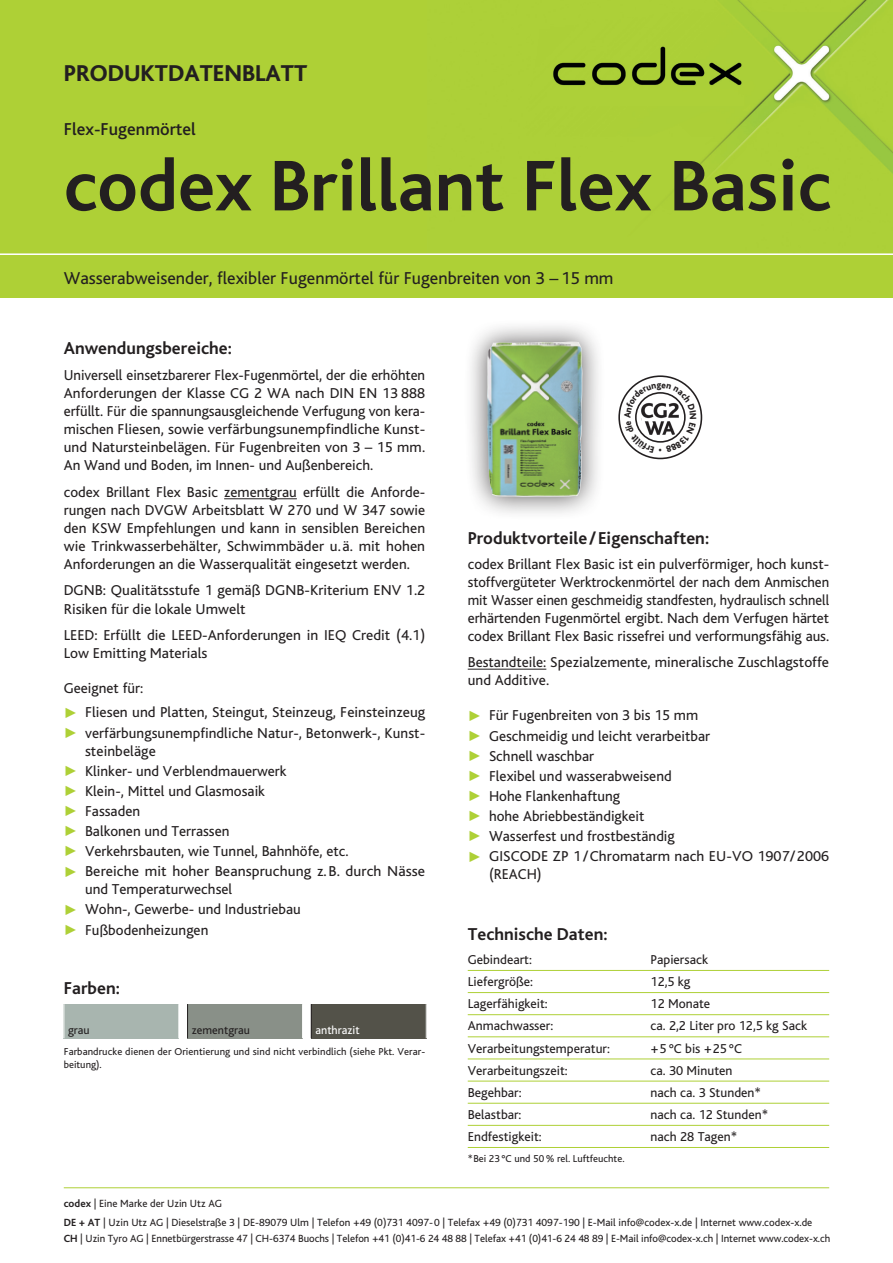
<style>
.page{position:relative;width:893px;height:1263px;background:#fff}
.page>*{position:absolute;margin:0;border:0;box-sizing:border-box;transform-origin:0 0}
.t1{font:700 75px "Bliss";color:#231f20}
.t2{font:800 24px "Bliss";color:#231f20}
.t3{font:700 18px "Bliss";color:#231f20}
.t4{font:18px "Bliss";color:#231f20}
.t5{font:500 18px "Bliss";color:#231f20}
.t6{font:15px/18px "Bliss";color:#231f20}
.t7{font:13.5px "Bliss";color:#231f20}
.t8{font:12px "Bliss";color:#231f20}
.t9{font:12px "Bliss";color:#fff}
.t10{font:10.8px/19.6px "Bliss";color:#231f20}
.t11{font:10.5px/12.8px "Bliss";letter-spacing:.005em;color:#231f20}
.s1{color:#aed036}
.s2{font-weight:700}
</style>
<div class="page">
<div style="left:0;top:0;width:893px;height:255px;background:#aed036"></div>
<img style="left:553px;top:0;width:340px;height:177px">
<hr style="left:0;top:253px;width:893px;height:2px;background:#fff">
<hr style="left:64px;top:1187px;width:765px;height:1px;background:#aed036">
<div style="left:0;top:255px;width:893px;height:43px;background:#aed036"></div>
<hr style="left:224px;top:498px;width:73px;height:1px;background:#231f20">
<div style="left:64px;top:1004px;width:115px;height:34px;background:#a8b5af"></div>
<svg style="left:310px;top:1004px;width:1px;height:34px"></svg>
<div style="left:188px;top:1004px;width:115px;height:34px;background:#899088"></div>
<div style="left:311px;top:1004px;width:115px;height:34px;background:#535249"></div>
<hr style="left:64px;top:1004px;width:1px;height:34px;background:#fff">
<hr style="left:302px;top:1004px;width:1px;height:34px;background:#fff">
<hr style="left:187px;top:1004px;width:1px;height:34px;background:#231f20">
<hr style="left:311px;top:1004px;width:1px;height:34px;background:#231f20">
<hr style="left:468px;top:669px;width:78px;height:1px;background:#231f20">
<hr style="left:468px;top:970px;width:361px;height:1px;background:#aed036">
<hr style="left:468px;top:992px;width:361px;height:1px;background:#aed036">
<hr style="left:468px;top:1014px;width:361px;height:1px;background:#aed036">
<hr style="left:468px;top:1036px;width:361px;height:1px;background:#aed036">
<hr style="left:468px;top:1058px;width:361px;height:1px;background:#aed036">
<hr style="left:468px;top:1081px;width:361px;height:1px;background:#aed036">
<hr style="left:468px;top:1103px;width:361px;height:1px;background:#aed036">
<hr style="left:468px;top:1125px;width:361px;height:1px;background:#aed036">
<hr style="left:468px;top:1147px;width:361px;height:1px;background:#aed036">
<div style="left:463px;top:318px;width:143px;height:203px;background:#231f20;opacity:.75"></div>
<img style="left:487px;top:342px;width:95px;height:155px">
<svg style="left:618px;top:375px;width:85px;height:85px"></svg>
<h2 class="t2" style="left:64px;top:61px;width:245px">PRODUKTDATENBLATT</h2>
<p class="t5" style="left:64px;top:119px;width:134px">Flex-Fugenmörtel</p>
<h1 class="t1" style="left:64px;top:147px;width:769px">codex Brillant Flex Basic</h1>
<p class="t4" style="left:64px;top:268px;width:551px">Wasserabweisender, flexibler Fugenmörtel für Fugenbreiten von 3 – 15 mm</p>
<p class="t3" style="left:64px;top:339px;width:170px">Anwendungsbereiche:</p>
<p class="t6" style="left:64px;top:367px;width:363px;text-align:justify">Universell einsetzbarerer Flex-Fugenmörtel, der die erhöhten Anforderungen der Klasse CG 2 WA nach DIN EN 13 888 erfüllt. Für die spannungsausgleichende Verfugung von kera&shy;mischen Fliesen, sowie verfärbungsunempfindliche Kunst&shy;und Natursteinbelägen. Für Fugenbreiten von 3 – 15 mm.<br>An Wand und Boden, im Innen- und Außenbereich.</p>
<p class="t6" style="left:64px;top:483px;width:363px;text-align:justify">codex Brillant Flex Basic zementgrau erfüllt die Anforde&shy;rungen nach DVGW Arbeitsblatt W 270 und W 347 sowie den KSW Empfehlungen und kann in sensiblen Bereichen wie Trinkwasserbehälter, Schwimmbäder u.ä. mit hohen Anforderungen an die Wasserqualität eingesetzt werden.</p>
<p class="t6" style="left:64px;top:582px;width:363px">DGNB: Qualitätsstufe 1 gemäß DGNB-Kriterium ENV 1.2<br>Risiken für die lokale Umwelt</p>
<p class="t6" style="left:64px;top:626px;width:363px">LEED: Erfüllt die LEED-Anforderungen in IEQ Credit (4.1)<br>Low Emitting Materials</p>
<p class="t6" style="left:64px;top:679px;width:81px">Geeignet für:</p>
<p class="t6" style="left:64px;top:704px;width:363px"><span class="s1">✓</span> Fliesen und Platten, Steingut, Steinzeug, Feinsteinzeug</p>
<p class="t6" style="left:85px;top:724px;width:340px;text-indent:-21px"><span class="s1">✓</span> verfärbungsunempfindliche Natur-, Betonwerk-, Kunst&shy;steinbeläge</p>
<p class="t6" style="left:64px;top:762px;width:224px"><span class="s1">✓</span> Klinker- und Verblendmauerwerk</p>
<p class="t6" style="left:64px;top:782px;width:203px"><span class="s1">✓</span> Klein-, Mittel und Glasmosaik</p>
<p class="t6" style="left:64px;top:802px;width:78px"><span class="s1">✓</span> Fassaden</p>
<p class="t6" style="left:64px;top:822px;width:167px"><span class="s1">✓</span> Balkonen und Terrassen</p>
<p class="t6" style="left:64px;top:842px;width:286px"><span class="s1">✓</span> Verkehrsbauten, wie Tunnel, Bahnhöfe, etc.</p>
<p class="t6" style="left:85px;top:863px;width:342px;text-indent:-21px"><span class="s1">✓</span> Bereiche mit hoher Beanspruchung z.B. durch Nässe und Temperaturwechsel</p>
<p class="t6" style="left:64px;top:901px;width:239px"><span class="s1">✓</span> Wohn-, Gewerbe- und Industriebau</p>
<p class="t6" style="left:64px;top:921px;width:146px"><span class="s1">✓</span> Fußbodenheizungen</p>
<p class="t3" style="left:64px;top:979px;width:58px">Farben:</p>
<p class="t8" style="left:68px;top:1024px;width:23px">grau</p>
<p class="t8" style="left:192px;top:1024px;width:60px">zementgrau</p>
<p class="t9" style="left:315px;top:1024px;width:46px">anthrazit</p>
<p class="t11" style="left:64px;top:1046px;width:363px">Farbandrucke dienen der Orientierung und sind nicht verbindlich (siehe Pkt. Verar&shy;beitung).</p>
<p class="t3" style="left:468px;top:529px;width:243px">Produktvorteile/Eigenschaften:</p>
<p class="t6" style="left:468px;top:555px;width:363px;text-align:justify">codex Brillant Flex Basic ist ein pulverförmiger, hoch kunst&shy;stoffvergüteter Werktrockenmörtel der nach dem Anmischen mit Wasser einen geschmeidig standfesten, hydraulisch schnell erhärtenden Fugenmörtel ergibt. Nach dem Verfugen härtet codex Brillant Flex Basic rissefrei und verformungsfähig aus.</p>
<p class="t6" style="left:468px;top:654px;width:363px">Bestandteile: Spezialzemente, mineralische Zuschlagstoffe und Additive.</p>
<p class="t6" style="left:468px;top:707px;width:232px"><span class="s1">✓</span> Für Fugenbreiten von 3 bis 15 mm</p>
<p class="t6" style="left:468px;top:727px;width:244px"><span class="s1">✓</span> Geschmeidig und leicht verarbeitbar</p>
<p class="t6" style="left:468px;top:747px;width:128px"><span class="s1">✓</span> Schnell waschbar</p>
<p class="t6" style="left:468px;top:767px;width:206px"><span class="s1">✓</span> Flexibel und wasserabweisend</p>
<p class="t6" style="left:468px;top:787px;width:154px"><span class="s1">✓</span> Hohe Flankenhaftung</p>
<p class="t6" style="left:468px;top:807px;width:178px"><span class="s1">✓</span> hohe Abriebbeständigkeit</p>
<p class="t6" style="left:468px;top:827px;width:209px"><span class="s1">✓</span> Wasserfest und frostbeständig</p>
<p class="t6" style="left:489px;top:848px;width:342px;text-indent:-21px"><span class="s1">✓</span> GISCODE ZP 1/Chromatarm nach EU-VO 1907/2006 (REACH)</p>
<p class="t3" style="left:468px;top:924px;width:141px">Technische Daten:</p>
<p class="t7" style="left:468px;top:952px;width:66px">Gebindeart:</p>
<p class="t7" style="left:651px;top:952px;width:59px">Papiersack</p>
<p class="t7" style="left:468px;top:975px;width:67px">Liefergröße:</p>
<p class="t7" style="left:651px;top:975px;width:41px">12,5 kg</p>
<p class="t7" style="left:468px;top:997px;width:82px">Lagerfähigkeit:</p>
<p class="t7" style="left:651px;top:997px;width:61px">12 Monate</p>
<p class="t7" style="left:468px;top:1019px;width:87px">Anmachwasser:</p>
<p class="t7" style="left:651px;top:1019px;width:158px">ca. 2,2 Liter pro 12,5 kg Sack</p>
<p class="t7" style="left:468px;top:1041px;width:144px">Verarbeitungstemperatur:</p>
<p class="t7" style="left:651px;top:1041px;width:93px">+5 °C bis +25 °C</p>
<p class="t7" style="left:468px;top:1063px;width:101px">Verarbeitungszeit:</p>
<p class="t7" style="left:651px;top:1063px;width:83px">ca. 30 Minuten</p>
<p class="t7" style="left:468px;top:1085px;width:55px">Begehbar:</p>
<p class="t7" style="left:651px;top:1085px;width:112px">nach ca. 3 Stunden*</p>
<p class="t7" style="left:468px;top:1107px;width:55px">Belastbar:</p>
<p class="t7" style="left:651px;top:1107px;width:119px">nach ca. 12 Stunden*</p>
<p class="t7" style="left:468px;top:1129px;width:75px">Endfestigkeit:</p>
<p class="t7" style="left:651px;top:1129px;width:88px">nach 28 Tagen*</p>
<p class="t11" style="left:468px;top:1152px;width:158px">*Bei 23 °C und 50 % rel. Luftfeuchte.</p>
<p class="t10" style="left:64px;top:1193px;width:750px"><span class="s2">codex</span> | Eine Marke der Uzin Utz AG<br><span class="s2">DE + AT</span> | Uzin Utz AG | Dieselstraße 3 | DE-89079 Ulm | Telefon +49 (0)731 4097-0 | Telefax +49 (0)731 4097-190 | E-Mail info@codex-x.de | Internet www.codex-x.de</p>
<p class="t10" style="left:64px;top:1228px;width:768px"><span class="s2">CH</span> | Uzin Tyro AG | Ennetbürgerstrasse 47 | CH-6374 Buochs | Telefon +41 (0)41-6 24 48 88 | Telefax +41 (0)41-6 24 48 89 | E-Mail info@codex-x.ch | Internet www.codex-x.ch</p>
</div>
